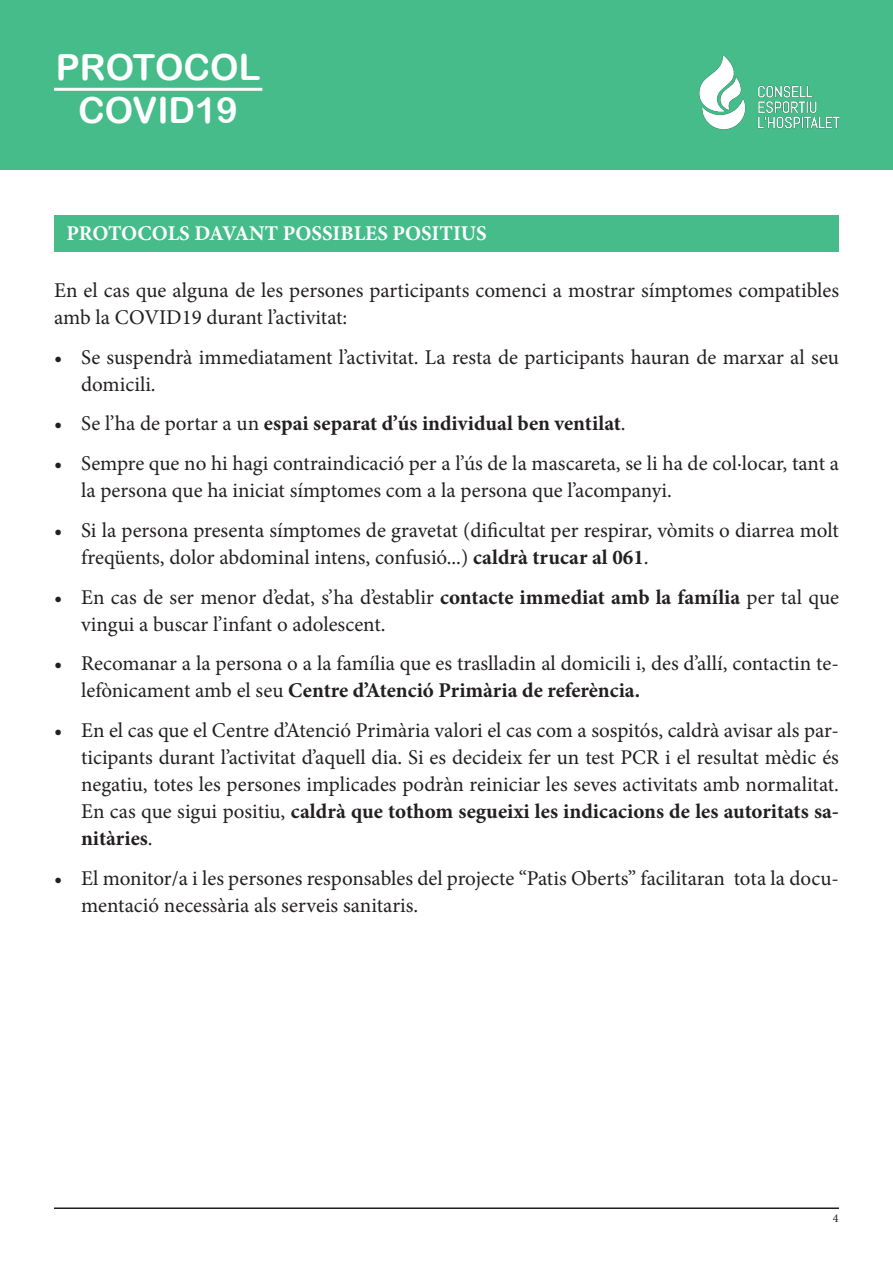
<style>
.page{position:relative;width:893px;height:1263px;background:#fff}
.page>*{position:absolute;margin:0;border:0;box-sizing:border-box;transform-origin:0 0}
.t1{font:36px "Arial Rounded MT Bold";color:#fff}
.t2{font:21px/27px "Minion Pro";color:#231f20}
.t3{font:700 21px "Minion Pro";color:#231f20}
.t4{font:700 21px "Minion Pro";color:#fff}
.t5{font:12px "Minion Pro";color:#231f20}
.s1{font-weight:400}
.s2{font-weight:700}
</style>
<div class="page">
<div style="left:0;top:0;width:893px;height:170px;background:#45bc8a"></div>
<hr style="left:54px;top:88px;width:208px;height:3px;background:#fff">
<img style="left:699px;top:55px;width:141px;height:75px">
<hr style="left:54px;top:1207px;width:785px;height:2px;background:#231f20">
<div style="left:54px;top:215px;width:785px;height:36px;background:#45bc8a"></div>
<p class="t1" style="left:56px;top:46px;width:206px">PROTOCOL</p>
<p class="t1" style="left:78px;top:89px;width:161px">COVID19</p>
<p class="t4" style="left:66px;top:219px;width:422px">PROTOCOLS DAVANT POSSIBLES POSITIUS</p>
<p class="t2" style="left:54px;top:277px;width:786px">En el cas que alguna de les persones participants comenci a mostrar símptomes compatibles amb la COVID19 durant l’activitat:</p>
<p class="t2" style="left:81px;top:343px;width:759px;text-indent:-27px">• Se suspendrà immediatament l’activitat. La resta de participants hauran de marxar al seu domicili.</p>
<p class="t3" style="left:54px;top:409px;width:573px"><span class="s1">• Se l’ha de portar a un</span> espai separat d’ús individual ben ventilat<span class="s1">.</span></p>
<p class="t2" style="left:81px;top:450px;width:759px;text-indent:-27px">• Sempre que no hi hagi contraindicació per a l’ús de la mascareta, se li ha de col·locar, tant a la persona que ha iniciat símptomes com a la persona que l’acompanyi.</p>
<p class="t2" style="left:81px;top:517px;width:759px;text-indent:-27px">• Si la persona presenta símptomes de gravetat (dificultat per respirar, vòmits o diarrea molt freqüents, dolor abdominal intens, confusió...) <span class="s2">caldrà trucar al 061</span>.</p>
<p class="t2" style="left:81px;top:583px;width:759px;text-indent:-27px">• En cas de ser menor d’edat, s’ha d’establir <span class="s2">contacte immediat amb la família</span> per tal que vingui a buscar l’infant o adolescent.</p>
<p class="t2" style="left:81px;top:650px;width:759px;text-indent:-27px">• Recomanar a la persona o a la família que es traslladin al domicili i, des d’allí, contactin te&shy;lefònicament amb el seu <span class="s2">Centre d’Atenció Primària de referència.</span></p>
<p class="t2" style="left:81px;top:717px;width:759px;text-align:justify;text-indent:-27px">• En el cas que el Centre d’Atenció Primària valori el cas com a sospitós, caldrà avisar als par&shy;ticipants durant l’activitat d’aquell dia. Si es decideix fer un test PCR i el resultat mèdic és negatiu, totes les persones implicades podràn reiniciar les seves activitats amb normalitat.<br>En cas que sigui positiu, <span class="s2">caldrà que tothom segueixi les indicacions de les autoritats sa&shy;nitàries</span>.</p>
<p class="t2" style="left:81px;top:865px;width:759px;text-indent:-27px">• El monitor/a i les persones responsables del projecte “Patis Oberts” facilitaran tota la docu&shy;mentació necessària als serveis sanitaris.</p>
<p class="t5" style="left:833px;top:1210px;width:7px">4</p>
</div>
